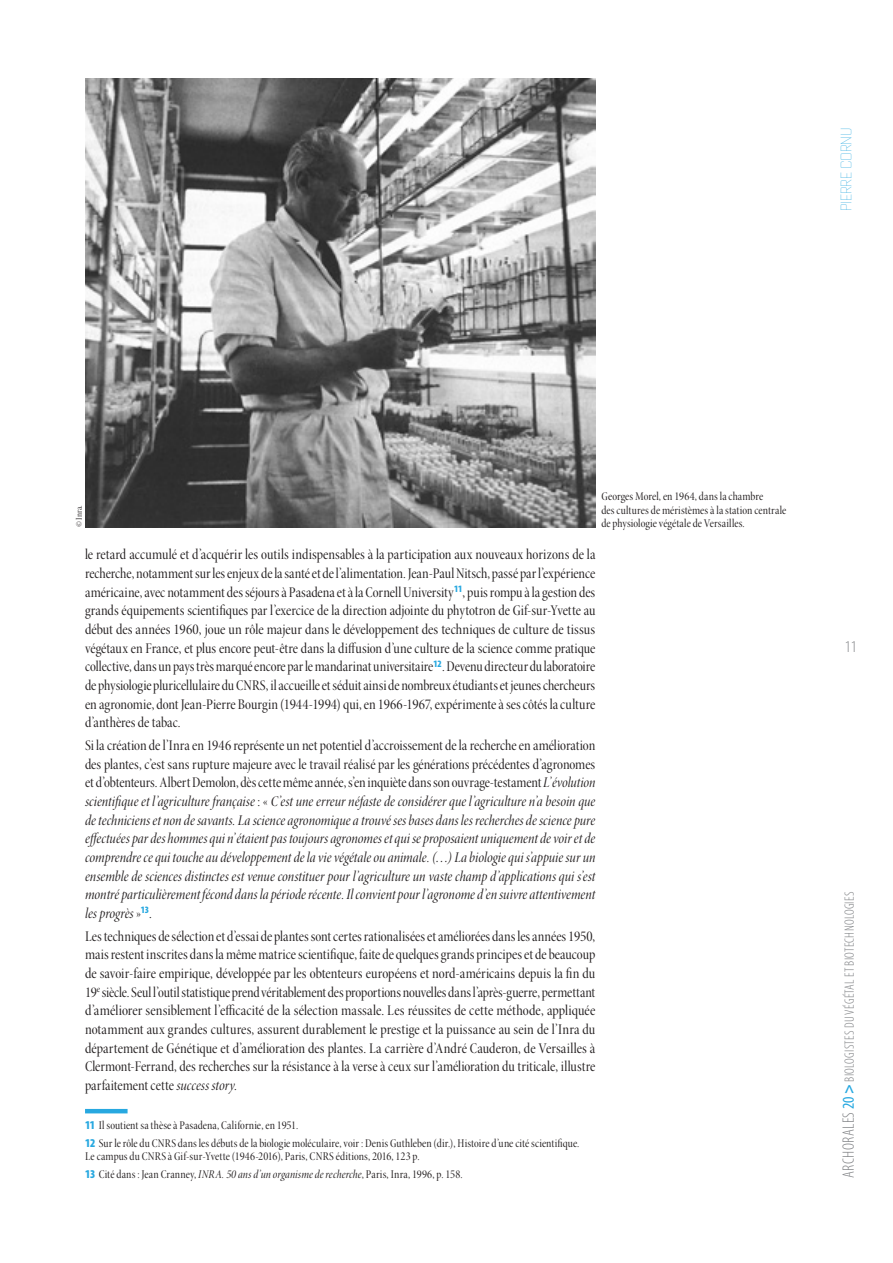
<style>
.page{position:relative;width:893px;height:1263px;background:#fff}
.page>*{position:absolute;margin:0;border:0;box-sizing:border-box;transform-origin:0 0}
.t1{font:300 condensed 16.5px "Myriad Pro";color:#808285}
.texte_courant{font:15px/18.6px "Minion Pro Cn Disp";color:#231f20;text-align:justify}
.texte_courant-2{font:15px/18.6px "Minion Pro Cn It Disp";letter-spacing:.005em;color:#231f20;text-align:justify}
.t2{font:15px "Quarca Nor Thi";color:#27a8e0}
.t3{font:300 condensed 13.5px "Myriad Pro";letter-spacing:.02em;color:#808285}
.note{font:12px/13.5px "Minion Pro Cn Disp";letter-spacing:.01em;color:#231f20}
.ok_légende{font:12px/13.5px "Minion Pro Cn Disp";letter-spacing:.01em;color:#231f20}
.copyright{font:9px "Minion Pro Cn Disp";color:#231f20}
.s1{font-family:"Minion Pro Cn Disp"}
.s2{font-family:"Minion Pro Cn It Disp"}
.s3{font-family:"Myriad Pro";font-weight:900;font-stretch:condensed;color:#27a8e0}
.s4{font-size:16.5px}
.s5{font-weight:400;font-size:16.5px;color:#27a8e0}
.s6{font-weight:700;font-size:16.5px;color:#27a8e0}
</style>
<div class="page">
<hr style="left:85px;top:1109px;width:43px;height:4px;background:#27a8e0">
<img style="left:85px;top:79px;width:510px;height:448px">
<p class="t2" style="left:838px;top:211px;width:85px;rotate:-90deg">PIERRE CORNU</p>
<p class="copyright" style="left:74px;top:527px;width:24px;rotate:-90deg">© Inra.</p>
<p class="ok_légende" style="left:601px;top:490px;width:186px">Georges Morel, en 1964, dans la chambre<br>des cultures de méristèmes à la station centrale de physiologie végétale de Versailles.</p>
<p class="texte_courant" style="left:85px;top:546px;width:512px">le retard accumulé et d’acquérir les outils indispensables à la participation aux nouveaux horizons de la recherche, notamment sur les enjeux de la santé et de l’alimentation. Jean-Paul Nitsch, passé par l’expérience américaine, avec notamment des séjours à Pasadena et à la Cornell University<sup>11</sup>, puis rompu à la gestion des grands équipements scientifiques par l’exercice de la direction adjointe du phytotron de Gif-sur-Yvette au début des années 1960, joue un rôle majeur dans le développement des techniques de culture de tissus végétaux en France, et plus encore peut-être dans la diffusion d’une culture de la science comme pratique collective, dans un pays très marqué encore par le mandarinat universitaire<sup>12</sup>. Devenu directeur du laboratoire de physiologie pluricellulaire du CNRS, il accueille et séduit ainsi de nombreux étudiants et jeunes chercheurs en agronomie, dont Jean-Pierre Bourgin (1944-1994) qui, en 1966-1967, expérimente à ses côtés la culture d’anthères de tabac.</p>
<p class="texte_courant-2" style="left:85px;top:736px;width:512px"><span class="s1">Si la création de l’Inra en 1946 représente un net potentiel d’accroissement de la recherche en amélioration des plantes, c’est sans rupture majeure avec le travail réalisé par les générations précédentes d’agronomes et d’obtenteurs. Albert Demolon, dès cette même année, s’en inquiète dans son ouvrage-testament</span> L’évolution scientifique et l’agriculture française <span class="s1">: «</span> C’est une erreur néfaste de considérer que l’agriculture n’a besoin que de techniciens et non de savants. La science agronomique a trouvé ses bases dans les recherches de science pure effectuées par des hommes qui n’étaient pas toujours agronomes et qui se proposaient uniquement de voir et de comprendre ce qui touche au développement de la vie végétale ou animale. (…) La biologie qui s’appuie sur un ensemble de sciences distinctes est venue constituer pour l’agriculture un vaste champ d’applications qui s’est montré particulièrement fécond dans la période récente. Il convient pour l’agronome d’en suivre attentivement les progrès <span class="s1">»</span><sup>13</sup><span class="s1">.</span></p>
<p class="texte_courant" style="left:85px;top:927px;width:512px">Les techniques de sélection et d’essai de plantes sont certes rationalisées et améliorées dans les années 1950, mais restent inscrites dans la même matrice scientifique, faite de quelques grands principes et de beaucoup de savoir-faire empirique, développée par les obtenteurs européens et nord-américains depuis la fin du 19<sup>e</sup> siècle. Seul l’outil statistique prend véritablement des proportions nouvelles dans l’après-guerre, permettant d’améliorer sensiblement l’efficacité de la sélection massale. Les réussites de cette méthode, appliquée notamment aux grandes cultures, assurent durablement le prestige et la puissance au sein de l’Inra du département de Génétique et d’amélioration des plantes. La carrière d’André Cauderon, de Versailles à Clermont-Ferrand, des recherches sur la résistance à la verse à ceux sur l’amélioration du triticale, illustre parfaitement cette <span class="s2">success story</span>.</p>
<p class="note" style="left:85px;top:1119px;width:215px"><span class="s3">11</span> Il soutient sa thèse à Pasadena, Californie, en 1951.</p>
<p class="note" style="left:85px;top:1136px;width:496px"><span class="s3">12</span> Sur le rôle du CNRS dans les débuts de la biologie moléculaire, voir : Denis Guthleben (dir.), Histoire d’une cité scientifique.<br>Le campus du CNRS à Gif-sur-Yvette (1946-2016), Paris, CNRS éditions, 2016, 123 p.</p>
<p class="note" style="left:85px;top:1168px;width:379px"><span class="s3">13</span> Cité dans : Jean Cranney, <span class="s2">INRA. 50 ans d’un organisme de recherche</span>, Paris, Inra, 1996, p. 158.</p>
<p class="t1" style="left:845px;top:638px;width:13px">11</p>
<p class="t3" style="left:842px;top:1178px;width:288px;rotate:-90deg"><span class="s4">ARCHORALES</span><span class="s5">20</span> <span class="s6">&gt;</span> BIOLOGISTES DU VÉGÉTAL ET BIOTECHNOLOGIES</p>
</div>
